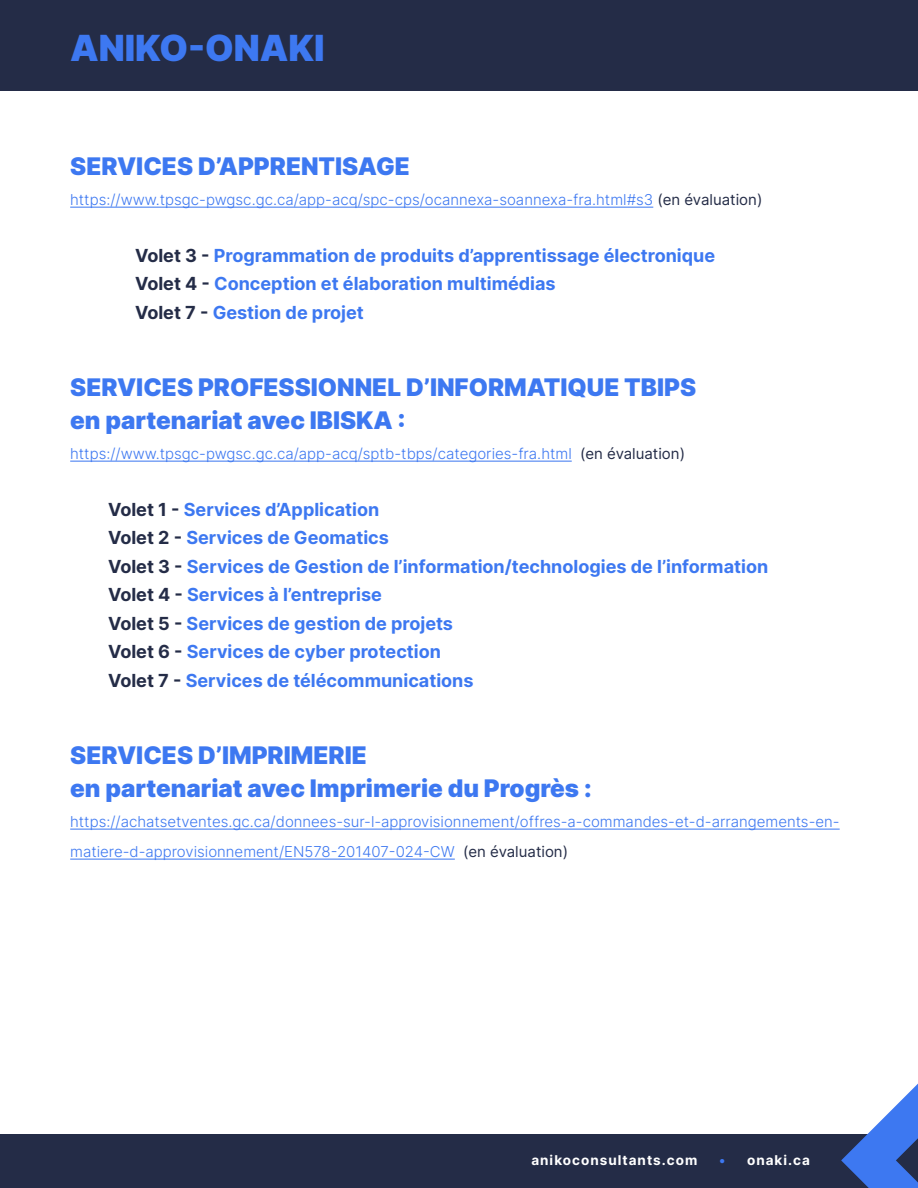
<style>
.page{position:relative;width:918px;height:1188px;background:#fff}
.page>*{position:absolute;margin:0;border:0;box-sizing:border-box;transform-origin:0 0}
.t1{font:900 36px "Inter";color:#3d78f1}
.t2{font:900 24.3px/33px "Inter";color:#3d78f1}
.t3{font:700 18px/28.5px "Inter";color:#3d78f1}
.t4{font:300 15px/30px "Inter";color:#3d78f1}
.t5{font:700 13.5px "Inter";letter-spacing:.075em;color:#fff}
.s1{font-weight:400;color:#242c47}
.s2{color:#242c47}
.s3{color:#3d78f1}
</style>
<div class="page">
<div style="left:0;top:1134px;width:918px;height:54px;background:#242c47"></div>
<svg style="left:841px;top:1083px;width:77px;height:105px"></svg>
<div style="left:0;top:0;width:918px;height:91px;background:#242c47"></div>
<hr style="left:70px;top:207px;width:583px;height:1px;background:#3d78f1">
<hr style="left:70px;top:461px;width:502px;height:1px;background:#3d78f1">
<hr style="left:70px;top:829px;width:770px;height:1px;background:#3d78f1">
<hr style="left:70px;top:859px;width:385px;height:1px;background:#3d78f1">
<h1 class="t1" style="left:70px;top:21px;width:256px">ANIKO-ONAKI</h1>
<h2 class="t2" style="left:70px;top:149px;width:341px">SERVICES D’APPRENTISAGE</h2>
<p class="t4" style="left:70px;top:184px;width:694px">https://www.tpsgc-pwgsc.gc.ca/app-acq/spc-cps/ocannexa-soannexa-fra.html#s3 <span class="s1">(en évaluation)</span></p>
<p class="t3" style="left:135px;top:240px;width:582px"><span class="s2">Volet 3 -</span> Programmation de produits d’apprentissage électronique<br><span class="s2">Volet 4 -</span> Conception et élaboration multimédias<br><span class="s2">Volet 7 -</span> Gestion de projet</p>
<h2 class="t2" style="left:70px;top:370px;width:627px">SERVICES PROFESSIONNEL D’INFORMATIQUE TBIPS en partenariat avec IBISKA :</h2>
<p class="t4" style="left:70px;top:438px;width:616px">https://www.tpsgc-pwgsc.gc.ca/app-acq/sptb-tbps/categories-fra.html <span class="s1">(en évaluation)</span></p>
<p class="t3" style="left:108px;top:494px;width:662px"><span class="s2">Volet 1 -</span> Services d’Application<br><span class="s2">Volet 2 -</span> Services de Geomatics<br><span class="s2">Volet 3 -</span> Services de Gestion de l’information/technologies de l’information <span class="s2">Volet 4 -</span> Services à l’entreprise<br><span class="s2">Volet 5 -</span> Services de gestion de projets<br><span class="s2">Volet 6 -</span> Services de cyber protection<br><span class="s2">Volet 7 -</span> Services de télécommunications</p>
<h2 class="t2" style="left:70px;top:738px;width:523px">SERVICES D’IMPRIMERIE<br>en partenariat avec Imprimerie du Progrès :</h2>
<p class="t4" style="left:70px;top:806px;width:771px">https://achatsetventes.gc.ca/donnees-sur-l-approvisionnement/offres-a-commandes-et-d-arrangements-en&shy;matiere-d-approvisionnement/EN578-201407-024-CW <span class="s1">(en évaluation)</span></p>
<p class="t5" style="left:531px;top:1150px;width:167px">anikoconsultants.com</p>
<p class="t5" style="left:719px;top:1150px;width:92px"><span class="s3">•</span> onaki.ca</p>
</div>
